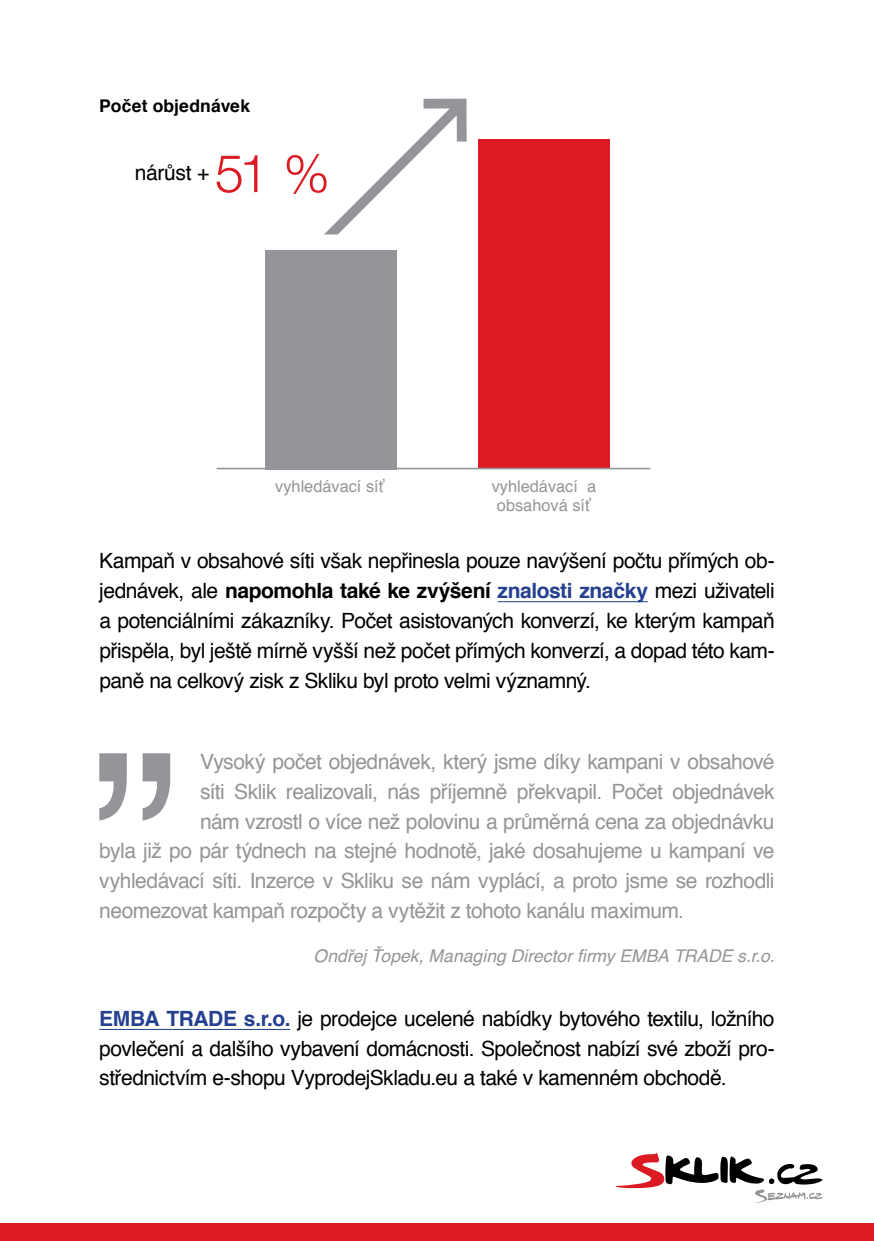
<style>
.page{position:relative;width:874px;height:1241px;background:#fff}
.page>*{position:absolute;margin:0;border:0;box-sizing:border-box;transform-origin:0 0}
.t1{font:300 52.5px "Helvetica Neue";color:#db1a21}
.t2{font:21px/29.8px "Helvetica";letter-spacing:-.025em;color:#000;text-align:justify}
.t3{font:21px "Helvetica";letter-spacing:-.025em;color:#939598}
.t4{font:italic 17.5px "Helvetica";color:#939598}
.t5{font:700 17.5px "Helvetica";letter-spacing:.01em;color:#000}
.t6{font:16.28px/19.4px "Helvetica";color:#939598;text-align:center}
.s1{font-weight:700}
.s2{font-weight:700;color:#25408f}
</style>
<div class="page">
<hr style="left:497px;top:601px;width:150px;height:1px;background:#25408f">
<div style="left:265px;top:250px;width:131px;height:219px;background:#939598"></div>
<div style="left:478px;top:139px;width:131px;height:330px;background:#db1a21"></div>
<svg style="left:324px;top:99px;width:142px;height:135px"></svg>
<hr style="left:216px;top:467px;width:434px;height:2px;background:#939598">
<div style="left:0;top:1223px;width:873px;height:17px;background:#db1a21"></div>
<svg style="left:616px;top:1153px;width:206px;height:49px"></svg>
<svg style="left:99px;top:753px;width:71px;height:67px"></svg>
<hr style="left:99px;top:1028px;width:191px;height:1px;background:#25408f">
<p class="t5" style="left:99px;top:92px;width:152px">Počet objednávek</p>
<p class="t2" style="left:135px;top:158px;width:76px">nárůst +</p>
<h1 class="t1" style="left:215px;top:131px;width:116px">51 %</h1>
<p class="t6" style="left:275px;top:477px;width:111px">vyhledávací síť</p>
<p class="t6" style="left:491px;top:477px;width:106px">vyhledávací a obsahová síť</p>
<p class="t2" style="left:99px;top:546px;width:676px">Kampaň v obsahové síti však nepřinesla pouze navýšení počtu přímých ob&shy;jednávek, ale <span class="s1">napomohla také ke zvýšení</span> <span class="s2">znalosti značky</span> mezi uživateli a potenciálními zákazníky. Počet asistovaných konverzí, ke kterým kampaň přispěla, byl ještě mírně vyšší než počet přímých konverzí, a dopad této kam&shy;paně na celkový zisk z Skliku byl proto velmi významný.</p>
<p class="t3" style="left:200px;top:745px;width:576px">Vysoký počet objednávek, který jsme díky kampani v obsahové</p>
<p class="t3" style="left:200px;top:775px;width:576px">síti Sklik realizovali, nás příjemně překvapil. Počet objednávek</p>
<p class="t3" style="left:200px;top:804px;width:576px">nám vzrostl o více než polovinu a průměrná cena za objednávku</p>
<p class="t3" style="left:99px;top:834px;width:676px">byla již po pár týdnech na stejné hodnotě, jaké dosahujeme u kampaní ve</p>
<p class="t3" style="left:99px;top:864px;width:676px">vyhledávací síti. Inzerce v Skliku se nám vyplácí, a proto jsme se rozhodli</p>
<p class="t3" style="left:99px;top:894px;width:586px">neomezovat kampaň rozpočty a vytěžit z tohoto kanálu maximum.</p>
<p class="t4" style="left:313px;top:942px;width:462px">Ondřej Ťopek, Managing Director firmy EMBA TRADE s.r.o.</p>
<p class="t2" style="left:99px;top:1004px;width:676px"><span class="s2">EMBA TRADE s.r.o.</span> je prodejce ucelené nabídky bytového textilu, ložního povlečení a dalšího vybavení domácnosti. Společnost nabízí své zboží pro&shy;střednictvím e-shopu VyprodejSkladu.eu a také v kamenném obchodě.</p>
</div>
